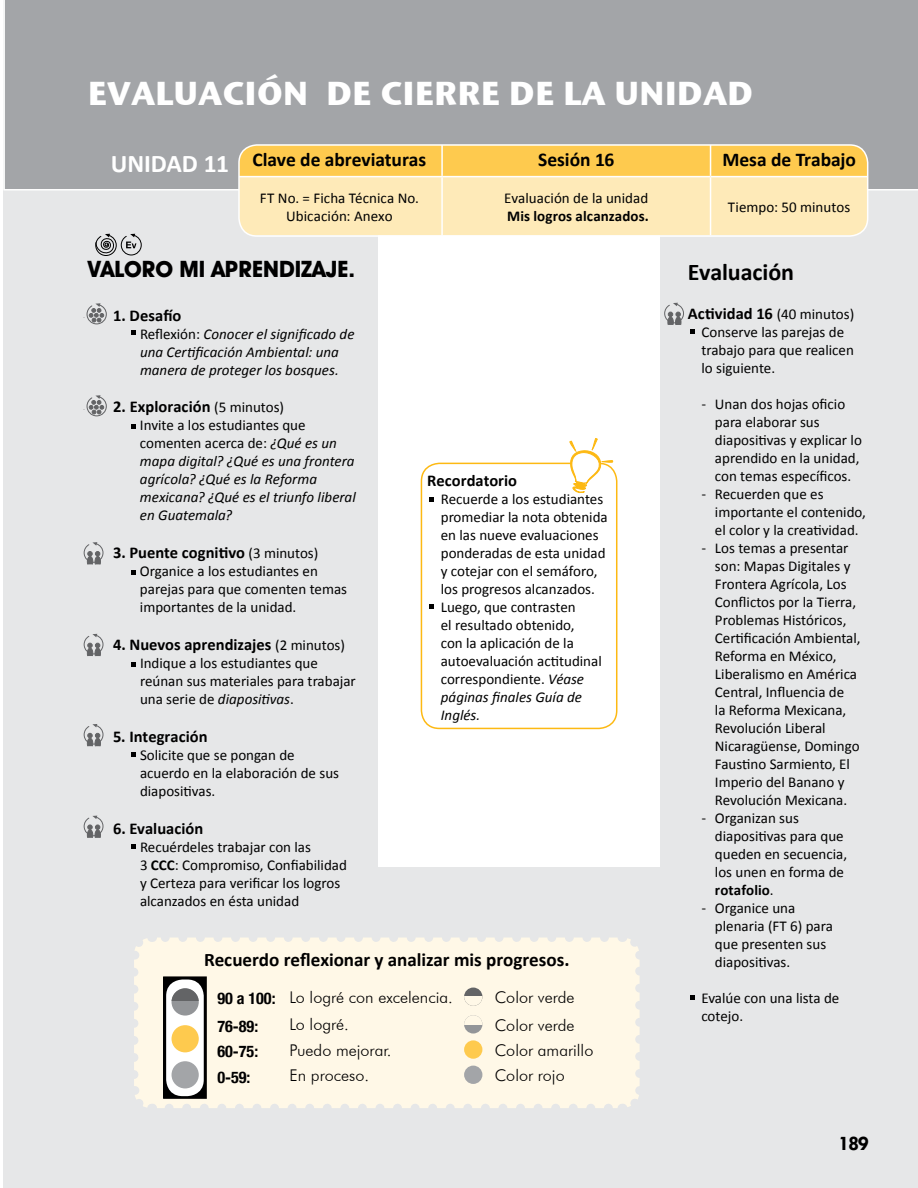
<style>
.page{position:relative;width:918px;height:1188px;background:#fff}
.page>*{position:absolute;margin:0;border:0;box-sizing:border-box;transform-origin:0 0}
.t1{font:700 33px "Stone Sans ITC";color:#fff}
.t2{font:700 25.5px "Calibri";letter-spacing:-.005em;color:#fff}
.t3{font:700 24px "Calibri";letter-spacing:-.005em;color:#000}
.t4{font:700 22.5px "Avant Guard SW";color:#000}
.t5{font:700 21px "Tw Cen";color:#000}
.t6{font:700 19.5px "Calibri";color:#000}
.t7{font:700 19.05px "Calibri";color:#000}
.t8{font:700 16.5px "Calibri";color:#000}
.t9{font:300 16.2px "Futura BT";color:#000}
.t10{font:700 condensed 16.2px "Helvetica Neue";color:#000}
.t11{font:15px/18px "Calibri";color:#000}
.t12{font:italic 15px/18px "Calibri";color:#000}
.t13{font:700 15px "Calibri";letter-spacing:.005em;color:#000}
.s1{font-style:normal}
.s2{font-weight:400;font-size:15px}
.s3{font-style:italic}
.s4{font-weight:700}
.s5{font-family:"Helvetica Neue";font-weight:700;font-stretch:condensed}
.s6{font-family:"Avant Guard SW"}
</style>
<div class="page">
<div style="left:3px;top:0;width:374px;height:1188px;background:#e6e7e8"></div>
<div style="left:661px;top:0;width:257px;height:1188px;background:#e6e7e8"></div>
<div style="left:3px;top:0;width:915px;height:191px;background:#a3a5a8"></div>
<div style="left:142px;top:867px;width:651px;height:321px;background:#e6e7e8"></div>
<svg style="left:131px;top:330px;width:4px;height:5px"></svg>
<svg style="left:131px;top:424px;width:4px;height:4px"></svg>
<svg style="left:131px;top:570px;width:4px;height:5px"></svg>
<svg style="left:131px;top:662px;width:4px;height:5px"></svg>
<svg style="left:131px;top:752px;width:4px;height:5px"></svg>
<svg style="left:131px;top:844px;width:4px;height:4px"></svg>
<svg style="left:691px;top:329px;width:4px;height:5px"></svg>
<svg style="left:691px;top:996px;width:4px;height:4px"></svg>
<svg style="left:239px;top:145px;width:629px;height:89px;background:#fddf95"></svg>
<hr style="left:441px;top:145px;width:2px;height:31px;background:#fff">
<hr style="left:710px;top:145px;width:1px;height:31px;background:#fff">
<hr style="left:239px;top:176px;width:203px;height:1px;background:#fff">
<hr style="left:442px;top:176px;width:269px;height:1px;background:#fff">
<hr style="left:441px;top:177px;width:2px;height:58px;background:#fff">
<hr style="left:711px;top:176px;width:157px;height:1px;background:#fff">
<hr style="left:710px;top:177px;width:1px;height:58px;background:#fff">
<div style="left:238px;top:144px;width:630px;height:93px;border:2px solid #fff;border-radius:18px"></div>
<div style="left:134px;top:938px;width:506px;height:170px;background:#fff8e7;border-radius:18px"></div>
<svg style="left:169px;top:1104px;width:444px;height:4px"></svg>
<svg style="left:161px;top:937px;width:444px;height:5px"></svg>
<svg style="left:134px;top:972px;width:22px;height:136px"></svg>
<svg style="left:622px;top:1086px;width:18px;height:22px"></svg>
<svg style="left:618px;top:938px;width:22px;height:136px"></svg>
<svg style="left:134px;top:938px;width:19px;height:22px"></svg>
<div style="left:164px;top:977px;width:42px;height:121px;background:#000"></div>
<div style="left:163px;top:976px;width:44px;height:123px;border:1px solid #000"></div>
<div style="left:166px;top:980px;width:38px;height:116px;background:#fff;border-radius:16px"></div>
<div style="left:172px;top:1061px;width:27px;height:27px;background:#a3a5a8;border-radius:50%"></div>
<div style="left:172px;top:1025px;width:27px;height:27px;background:#feca4e;border-radius:50%"></div>
<div style="left:172px;top:988px;width:27px;height:28px;background:#939598;border-radius:50%"></div>
<svg style="left:172px;top:988px;width:27px;height:13px"></svg>
<div style="left:464px;top:988px;width:18px;height:18px;background:#636466;border-radius:50%"></div>
<div style="left:464px;top:997px;width:18px;height:9px;background:#fff8e7"></div>
<div style="left:464px;top:1015px;width:18px;height:19px;background:#939598;border-radius:50%"></div>
<div style="left:464px;top:1015px;width:18px;height:10px;background:#fff8e7"></div>
<div style="left:464px;top:1040px;width:18px;height:19px;background:#feca4e;border-radius:50%"></div>
<div style="left:464px;top:1066px;width:18px;height:18px;background:#a3a5a8;border-radius:50%"></div>
<div style="left:421px;top:463px;width:196px;height:266px;border:2px solid #fdb913;border-radius:18px"></div>
<svg style="left:569px;top:438px;width:45px;height:56px"></svg>
<svg style="left:430px;top:498px;width:4px;height:4px"></svg>
<svg style="left:430px;top:605px;width:4px;height:4px"></svg>
<svg style="left:84px;top:303px;width:23px;height:22px"></svg>
<svg style="left:84px;top:395px;width:23px;height:22px"></svg>
<svg style="left:95px;top:234px;width:47px;height:22px"></svg>
<svg style="left:83px;top:542px;width:21px;height:23px"></svg>
<svg style="left:83px;top:634px;width:21px;height:22px"></svg>
<svg style="left:83px;top:724px;width:21px;height:23px"></svg>
<svg style="left:83px;top:816px;width:21px;height:22px"></svg>
<svg style="left:664px;top:303px;width:20px;height:22px"></svg>
<h1 class="t1" style="left:88px;top:64px;width:663px">EVALUACIÓN DE CIERRE DE LA UNIDAD</h1>
<h2 class="t2" style="left:111px;top:148px;width:120px">UNIDAD 11</h2>
<h3 class="t6" style="left:253px;top:147px;width:175px">Clave de abreviaturas</h3>
<h3 class="t6" style="left:538px;top:147px;width:78px">Sesión 16</h3>
<h3 class="t6" style="left:722px;top:147px;width:135px">Mesa de Trabajo</h3>
<p class="t11" style="left:260px;top:189px;width:161px;text-align:center">FT No. = Ficha Técnica No.<br>Ubicación: Anexo</p>
<p class="t11" style="left:504px;top:189px;width:145px">Evaluación de la unidad</p>
<p class="t11" style="left:728px;top:198px;width:124px">Tiempo: 50 minutos</p>
<p class="t13" style="left:507px;top:206px;width:143px">Mis logros alcanzados.</p>
<h3 class="t4" style="left:88px;top:255px;width:269px">VALORO MI APRENDIZAJE.</h3>
<p class="t8" style="left:113px;top:305px;width:70px">1. Desafío</p>
<p class="t12" style="left:140px;top:324px;width:216px"><span class="s1">Reflexión:</span> Conocer el significado de una Certificación Ambiental: una manera de proteger los bosques.</p>
<p class="t8" style="left:113px;top:396px;width:173px">2. Exploración <span class="s2">(5 minutos)</span></p>
<p class="t12" style="left:140px;top:416px;width:217px"><span class="s1">Invite a los estudiantes que comenten acerca de:</span> ¿Qué es un mapa digital? ¿Qué es una frontera agrícola? ¿Qué es la Reforma mexicana? ¿Qué es el triunfo liberal en Guatemala?</p>
<p class="t8" style="left:113px;top:542px;width:207px">3. Puente cognitivo <span class="s2">(3 minutos)</span></p>
<p class="t11" style="left:140px;top:562px;width:209px">Organice a los estudiantes en parejas para que comenten temas importantes de la unidad.</p>
<p class="t8" style="left:113px;top:634px;width:234px">4. Nuevos aprendizajes <span class="s2">(2 minutos)</span></p>
<p class="t11" style="left:140px;top:654px;width:217px">Indique a los estudiantes que reúnan sus materiales para trabajar una serie de <span class="s3">diapositivas</span>.</p>
<p class="t8" style="left:113px;top:726px;width:96px">5. Integración</p>
<p class="t11" style="left:140px;top:746px;width:201px">Solicite que se pongan de acuerdo en la elaboración de sus diapositivas.</p>
<p class="t8" style="left:113px;top:818px;width:92px">6. Evaluación</p>
<p class="t11" style="left:140px;top:838px;width:209px">Recuérdeles trabajar con las<br>3 <span class="s4">CCC</span>: Compromiso, Confiabilidad y Certeza para verificar los logros alcanzados en ésta unidad</p>
<p class="t8" style="left:427px;top:470px;width:91px">Recordatorio</p>
<p class="t11" style="left:441px;top:490px;width:169px">Recuerde a los estudiantes promediar la nota obtenida en las nueve evaluaciones ponderadas de esta unidad y cotejar con el semáforo, los progresos alcanzados.<br>Luego, que contrasten<br>el resultado obtenido,<br>con la aplicación de la autoevaluación actitudinal correspondiente. <span class="s3">Véase páginas finales Guía de<br>Inglés.</span></p>
<p class="t7" style="left:204px;top:947px;width:367px">Recuerdo reflexionar y analizar mis progresos.</p>
<p class="t9" style="left:217px;top:987px;width:237px"><span class="s5">90 a 100:</span> Lo logré con excelencia.</p>
<p class="t9" style="left:495px;top:987px;width:81px">Color verde</p>
<p class="t10" style="left:217px;top:1017px;width:42px">76-89:</p>
<p class="t9" style="left:290px;top:1015px;width:61px">Lo logré.</p>
<p class="t9" style="left:495px;top:1015px;width:81px">Color verde</p>
<p class="t10" style="left:217px;top:1042px;width:42px">60-75:</p>
<p class="t9" style="left:290px;top:1040px;width:104px">Puedo mejorar.</p>
<p class="t9" style="left:495px;top:1040px;width:100px">Color amarillo</p>
<p class="t10" style="left:217px;top:1067px;width:35px">0-59:</p>
<p class="t9" style="left:290px;top:1065px;width:81px">En proceso.</p>
<p class="t9" style="left:495px;top:1065px;width:71px">Color rojo</p>
<h3 class="t3" style="left:688px;top:257px;width:108px">Evaluación</h3>
<p class="t8" style="left:688px;top:303px;width:168px">Actividad 16 <span class="s2">(40 minutos)</span></p>
<p class="t11" style="left:701px;top:324px;width:154px">Conserve las parejas de trabajo para que realicen lo siguiente.</p>
<p class="t11" style="left:715px;top:396px;width:149px;text-indent:-14px"><span class="s6">-</span> Unan dos hojas oficio para elaborar sus diapositivas y explicar lo aprendido en la unidad, con temas específicos.</p>
<p class="t11" style="left:715px;top:486px;width:153px;text-indent:-14px"><span class="s6">-</span> Recuerden que es importante el contenido, el color y la creatividad.</p>
<p class="t11" style="left:715px;top:540px;width:147px;text-indent:-14px"><span class="s6">-</span> Los temas a presentar son: Mapas Digitales y<br>Frontera Agrícola, Los<br>Conflictos por la Tierra,<br>Problemas Históricos,<br>Certificación Ambiental,<br>Reforma en México,<br>Liberalismo en América<br>Central, Influencia de<br>la Reforma Mexicana,<br>Revolución Liberal<br>Nicaragüense, Domingo<br>Faustino Sarmiento, El<br>Imperio del Banano y<br>Revolución Mexicana.</p>
<p class="t11" style="left:715px;top:810px;width:134px;text-indent:-14px"><span class="s6">-</span> Organizan sus diapositivas para que queden en secuencia, los unen en forma de <span class="s4">rotafolio</span>.</p>
<p class="t11" style="left:715px;top:900px;width:119px;text-indent:-14px"><span class="s6">-</span> Organice una plenaria (FT 6) para que presenten sus diapositivas.</p>
<p class="t11" style="left:701px;top:990px;width:139px">Evalúe con una lista de cotejo.</p>
<h3 class="t5" style="left:839px;top:1131px;width:32px">189</h3>
</div>
